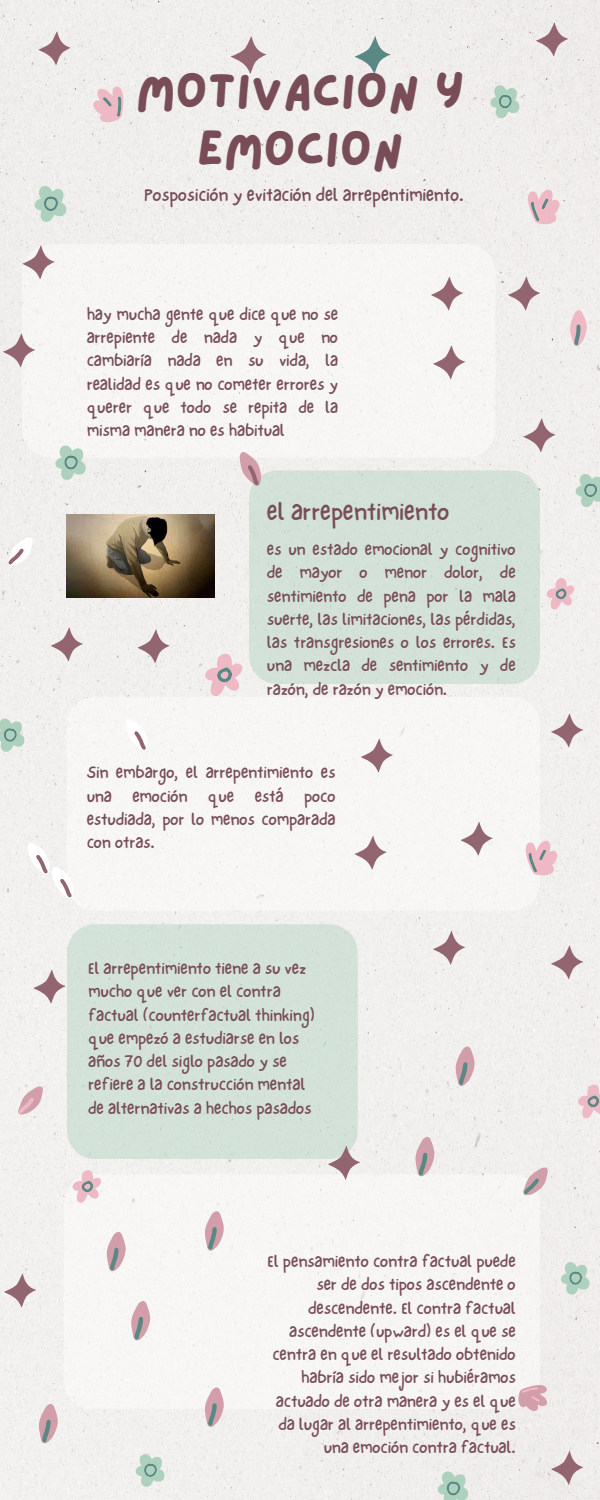
<style>
.page{position:relative;width:600px;height:1500px;background:#f0efed}
.page>*{position:absolute;margin:0;border:0;box-sizing:border-box;transform-origin:0 0}
.t1{font:49.8px/58.5px "Lazydog";color:#784d58;text-align:center}
.t2{font:25px "NF One Little Font Regular";color:#784d58}
.t3{font:18.4px "NF One Little Font Regular";color:#784d58}
.t4{font:17px/23.2px "NF One Little Font Regular";color:#784d58;text-align:justify}
</style>
<div class="page">
<div style="left:67px;top:924px;width:291px;height:235px;background:#d4e2d9"></div>
<div style="left:64px;top:1174px;width:476px;height:235px;background:#f7f6f5"></div>
<div style="left:22px;top:244px;width:473px;height:214px;background:#f7f6f4"></div>
<div style="left:67px;top:697px;width:473px;height:214px;background:#f7f6f5"></div>
<svg style="left:34px;top:182px;width:33px;height:41px"></svg>
<svg style="left:557px;top:306px;width:43px;height:46px;background:#e9e0e0"></svg>
<svg style="left:490px;top:82px;width:31px;height:38px"></svg>
<div style="left:249px;top:470px;width:291px;height:214px;background:#d3e2d8"></div>
<svg style="left:7px;top:535px;width:29px;height:35px"></svg>
<svg style="left:55px;top:442px;width:32px;height:40px"></svg>
<svg style="left:0;top:715px;width:26px;height:38px"></svg>
<svg style="left:71px;top:1169px;width:32px;height:34px"></svg>
<svg style="left:25px;top:1399px;width:48px;height:51px"></svg>
<svg style="left:135px;top:1451px;width:31px;height:37px"></svg>
<svg style="left:575px;top:470px;width:25px;height:39px"></svg>
<svg style="left:545px;top:577px;width:31px;height:33px"></svg>
<svg style="left:17px;top:1084px;width:28px;height:35px"></svg>
<svg style="left:525px;top:839px;width:34px;height:38px"></svg>
<svg style="left:576px;top:1083px;width:24px;height:36px"></svg>
<svg style="left:522px;top:1165px;width:28px;height:35px"></svg>
<svg style="left:515px;top:1383px;width:35px;height:31px"></svg>
<svg style="left:560px;top:1259px;width:31px;height:37px"></svg>
<svg style="left:437px;top:1468px;width:32px;height:32px"></svg>
<svg style="left:229px;top:448px;width:45px;height:42px"></svg>
<svg style="left:203px;top:652px;width:42px;height:45px"></svg>
<svg style="left:352px;top:35px;width:42px;height:43px;background:#cad4d2"></svg>
<svg style="left:0;top:332px;width:39px;height:39px"></svg>
<svg style="left:521px;top:417px;width:38px;height:39px"></svg>
<svg style="left:548px;top:712px;width:39px;height:39px"></svg>
<svg style="left:48px;top:626px;width:39px;height:39px"></svg>
<svg style="left:548px;top:944px;width:39px;height:39px"></svg>
<svg style="left:31px;top:968px;width:38px;height:39px"></svg>
<svg style="left:325px;top:1145px;width:39px;height:38px"></svg>
<svg style="left:1px;top:1272px;width:39px;height:39px"></svg>
<svg style="left:548px;top:1450px;width:39px;height:38px"></svg>
<svg style="left:228px;top:35px;width:42px;height:43px"></svg>
<svg style="left:528px;top:188px;width:34px;height:38px"></svg>
<svg style="left:533px;top:21px;width:39px;height:39px;background:#d7cbcc"></svg>
<svg style="left:36px;top:30px;width:38px;height:39px"></svg>
<svg style="left:87px;top:82px;width:43px;height:46px;background:#e8d6d9"></svg>
<img style="left:66px;top:514px;width:149px;height:84px">
<svg style="left:430px;top:930px;width:39px;height:38px"></svg>
<svg style="left:135px;top:628px;width:38px;height:39px"></svg>
<svg style="left:428px;top:275px;width:39px;height:39px"></svg>
<svg style="left:20px;top:244px;width:38px;height:39px"></svg>
<svg style="left:358px;top:737px;width:39px;height:39px"></svg>
<svg style="left:430px;top:344px;width:39px;height:39px"></svg>
<svg style="left:505px;top:275px;width:39px;height:39px;background:#d9cdce"></svg>
<svg style="left:191px;top:1206px;width:48px;height:51px"></svg>
<svg style="left:93px;top:1227px;width:48px;height:51px"></svg>
<svg style="left:191px;top:1383px;width:48px;height:50px"></svg>
<svg style="left:118px;top:1296px;width:48px;height:51px"></svg>
<svg style="left:402px;top:1132px;width:48px;height:51px"></svg>
<svg style="left:442px;top:1042px;width:48px;height:50px"></svg>
<svg style="left:352px;top:834px;width:38px;height:39px"></svg>
<svg style="left:458px;top:821px;width:38px;height:38px"></svg>
<svg style="left:117px;top:715px;width:43px;height:39px"></svg>
<svg style="left:19px;top:839px;width:66px;height:62px"></svg>
<p class="t1" style="left:136px;top:63px;width:331px">MOTIVACION Y<br>EMOCION</p>
<p class="t3" style="left:144px;top:184px;width:321px">Posposición y evitación del arrepentimiento.</p>
<p class="t4" style="left:87px;top:302px;width:253px">hay mucha gente que dice que no se arrepiente de nada y que no cambiaría nada en su vida, la realidad es que no cometer errores y querer que todo se repita de la misma manera no es habitual</p>
<p class="t2" style="left:267px;top:497px;width:184px">el arrepentimiento</p>
<p class="t4" style="left:267px;top:538px;width:250px">es un estado emocional y cognitivo de mayor o menor dolor, de sentimiento de pena por la mala suerte, las limitaciones, las pérdidas, las transgresiones o los errores. Es una mezcla de sentimiento y de razón, de razón y emoción.</p>
<p class="t4" style="left:87px;top:761px;width:250px">Sin embargo, el arrepentimiento es una emoción que está poco estudiada, por lo menos comparada con otras.</p>
<p class="t4" style="left:88px;top:957px;width:228px;text-align:left">El arrepentimiento tiene a su vez mucho que ver con el contra factual (counterfactual thinking) que empezó a estudiarse en los años 70 del siglo pasado y se refiere a la construcción mental de alternativas a hechos pasados</p>
<p class="t4" style="left:268px;top:1250px;width:250px;text-align:right">El pensamiento contra factual puede ser de dos tipos ascendente o descendente. El contra factual ascendente (upward) es el que se centra en que el resultado obtenido habría sido mejor si hubiéramos actuado de otra manera y es el que da lugar al arrepentimiento, que es una emoción contra factual.</p>
</div>
